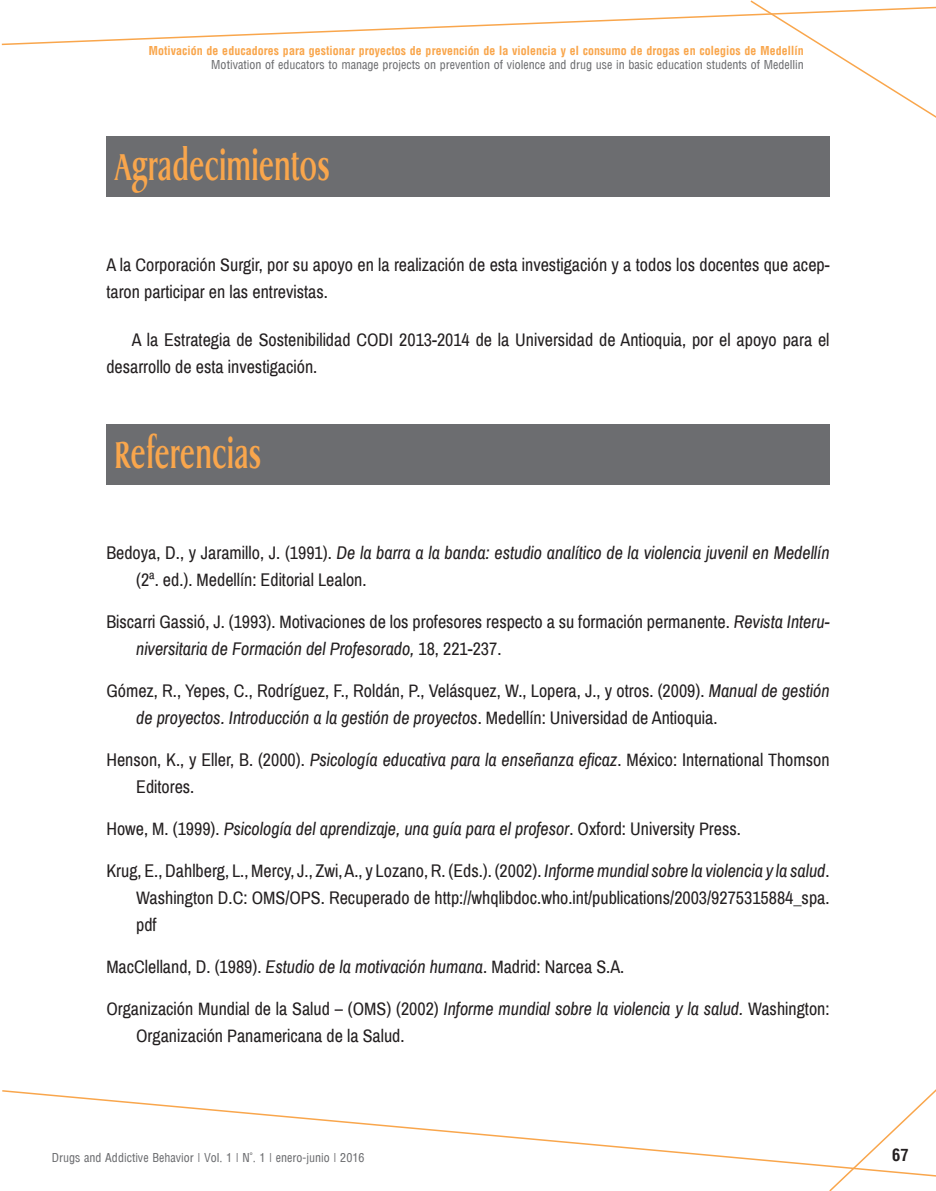
<style>
.page{position:relative;width:936px;height:1191px;background:#fff}
.page>*{position:absolute;margin:0;border:0;box-sizing:border-box;transform-origin:0 0}
.t1{font:700 37.5px "Griffon Condensed";letter-spacing:.02em;color:#f9a64c}
.t2{font:18px/27px "Archivo Narrow";color:#231f20}
.t3{font:italic 18px "Archivo Narrow";color:#231f20}
.t4{font:700 condensed 16.5px "Arena";color:#231f20}
.t5{font:12px "Arena Condensed";color:#6c6d70}
.t6{font:700 condensed 12px "Arena";color:#f9a64c}
.s1{font-style:italic}
.s2{font-style:normal}
</style>
<div class="page">
<svg style="left:2px;top:1090px;width:825px;height:77px"></svg>
<svg style="left:827px;top:1090px;width:108px;height:101px"></svg>
<svg style="left:1px;top:0;width:934px;height:117px"></svg>
<div style="left:106px;top:136px;width:723px;height:61px;background:#6c6d70"></div>
<div style="left:106px;top:424px;width:723px;height:61px;background:#6c6d70"></div>
<p class="t6" style="left:149px;top:44px;width:656px">Motivación de educadores para gestionar proyectos de prevención de la violencia y el consumo de drogas en colegios de Medellín</p>
<p class="t5" style="left:211px;top:58px;width:594px">Motivation of educators to manage projects on prevention of violence and drug use in basic education students of Medellin</p>
<h1 class="t1" style="left:115px;top:141px;width:216px">Agradecimientos</h1>
<p class="t2" style="left:106px;top:251px;width:724px">A la Corporación Surgir, por su apoyo en la realización de esta investigación y a todos los docentes que acep&shy;taron participar en las entrevistas.</p>
<p class="t2" style="left:106px;top:327px;width:724px;text-indent:26px">A la Estrategia de Sostenibilidad CODI 2013-2014 de la Universidad de Antioquia, por el apoyo para el desarrollo de esta investigación.</p>
<h1 class="t1" style="left:115px;top:429px;width:148px">Referencias</h1>
<p class="t2" style="left:136px;top:539px;width:694px;text-indent:-30px">Bedoya, D., y Jaramillo, J. (1991). <span class="s1">De la barra a la banda: estudio analítico de la violencia juvenil en Medellín </span>(2ª. ed.). Medellín: Editorial Lealon.</p>
<p class="t2" style="left:136px;top:608px;width:695px;text-indent:-30px">Biscarri Gassió, J. (1993). Motivaciones de los profesores respecto a su formación permanente. <span class="s1">Revista Interu&shy;niversitaria de Formación del Profesorado,</span> 18, 221-237.</p>
<p class="t2" style="left:136px;top:677px;width:695px;text-indent:-30px">Gómez, R., Yepes, C., Rodríguez, F., Roldán, P., Velásquez, W., Lopera, J., y otros. (2009). <span class="s1">Manual de gestión de proyectos. Introducción a la gestión de proyectos</span>. Medellín: Universidad de Antioquia.</p>
<p class="t2" style="left:136px;top:746px;width:695px;text-indent:-30px">Henson, K., y Eller, B. (2000). <span class="s1">Psicología educativa para la enseñanza eficaz</span>. México: International Thomson<br>Editores.</p>
<p class="t3" style="left:106px;top:818px;width:636px"><span class="s2">Howe, M. (1999).</span> Psicología del aprendizaje, una guía para el profesor<span class="s2">. Oxford: University Press.</span></p>
<p class="t2" style="left:136px;top:857px;width:695px;text-align:justify;text-indent:-30px">Krug, E., Dahlberg, L., Mercy, J., Zwi, A., y Lozano, R. (Eds.). (2002). <span class="s1">Informe mundial sobre la violencia y la salud</span>.<br>Washington D.C: OMS/OPS. Recuperado de http://whqlibdoc.who.int/publications/2003/9275315884_spa. pdf</p>
<p class="t2" style="left:106px;top:953px;width:519px">MacClelland, D. (1989). <span class="s1">Estudio de la motivación humana</span>. Madrid: Narcea S.A.</p>
<p class="t2" style="left:136px;top:995px;width:695px;text-indent:-30px">Organización Mundial de la Salud – (OMS) (2002) <span class="s1">Informe mundial sobre la violencia y la salud.</span> Washington:<br>Organización Panamericana de la Salud.</p>
<p class="t5" style="left:52px;top:1150px;width:314px">Drugs and Addictive Behavior | Vol. 1 | N°. 1 | enero-junio | 2016</p>
<p class="t4" style="left:892px;top:1145px;width:18px">67</p>
</div>
